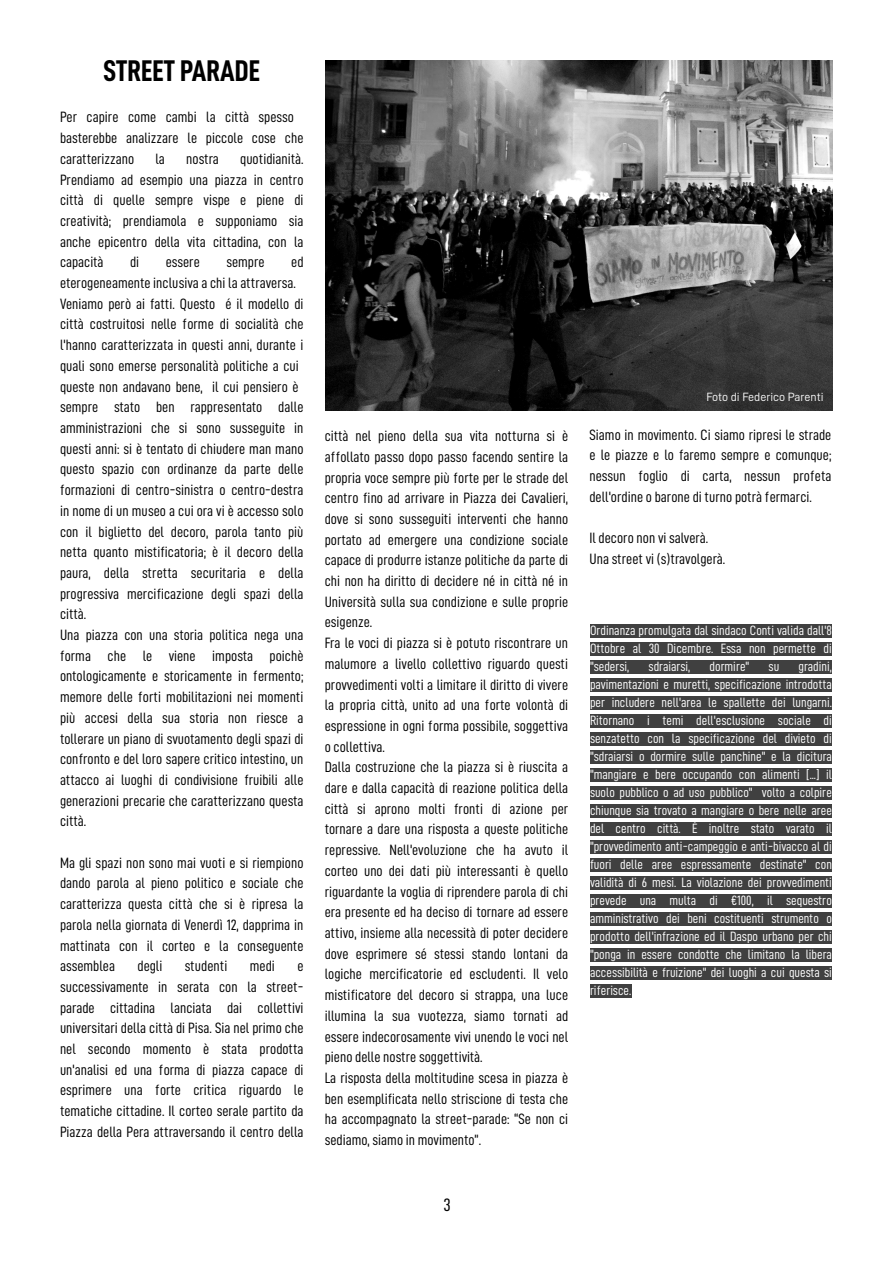
<style>
.page{position:relative;width:893px;height:1263px;background:#fff}
.page>*{position:absolute;margin:0;border:0;box-sizing:border-box;transform-origin:0 0}
.t1{font:30px "D DIN Condensed Bold";color:#000}
.t2{font:18px "D DIN Condensed";color:#000}
.t3{font:15px/20.7px "D DIN Condensed";color:#000}
.t4{font:13.5px/18px "D DIN Condensed";color:#fff;text-align:justify}
.t5{font:12px "D DIN";letter-spacing:-.005em;color:#fff}
</style>
<div class="page">
<img style="left:325px;top:60px;width:508px;height:350px">
<div style="left:590px;top:624px;width:242px;height:14px;background:#404040"></div>
<div style="left:590px;top:642px;width:242px;height:14px;background:#404040"></div>
<div style="left:590px;top:660px;width:242px;height:14px;background:#404040"></div>
<div style="left:590px;top:678px;width:242px;height:14px;background:#404040"></div>
<div style="left:590px;top:696px;width:242px;height:14px;background:#404040"></div>
<div style="left:590px;top:714px;width:242px;height:14px;background:#404040"></div>
<div style="left:590px;top:732px;width:242px;height:14px;background:#404040"></div>
<div style="left:590px;top:750px;width:242px;height:14px;background:#404040"></div>
<div style="left:590px;top:768px;width:242px;height:14px;background:#404040"></div>
<div style="left:590px;top:786px;width:242px;height:14px;background:#404040"></div>
<div style="left:590px;top:804px;width:242px;height:14px;background:#404040"></div>
<div style="left:590px;top:822px;width:242px;height:14px;background:#404040"></div>
<div style="left:590px;top:840px;width:242px;height:14px;background:#404040"></div>
<div style="left:590px;top:858px;width:242px;height:14px;background:#404040"></div>
<div style="left:590px;top:876px;width:242px;height:14px;background:#404040"></div>
<div style="left:590px;top:894px;width:242px;height:14px;background:#404040"></div>
<div style="left:590px;top:912px;width:242px;height:14px;background:#404040"></div>
<div style="left:590px;top:930px;width:242px;height:14px;background:#404040"></div>
<div style="left:590px;top:948px;width:242px;height:14px;background:#404040"></div>
<div style="left:590px;top:966px;width:242px;height:14px;background:#404040"></div>
<div style="left:590px;top:984px;width:41px;height:14px;background:#404040"></div>
<h1 class="t1" style="left:104px;top:56px;width:158px">STREET PARADE</h1>
<p class="t3" style="left:60px;top:107px;width:245px">Per capire come cambi la città spesso basterebbe analizzare le piccole cose che caratterizzano</p>
<p class="t3" style="left:60px;top:149px;width:245px;text-align:justify;text-indent:180px">quotidianità.<br>Prendiamo ad esempio una piazza in centro città di quelle sempre vispe e piene di creatività; prendiamola e supponiamo sia anche epicentro della vita cittadina, con la capacità</p>
<p class="t3" style="left:156px;top:149px;width:11px">la</p>
<p class="t3" style="left:186px;top:149px;width:34px">nostra</p>
<p class="t3" style="left:60px;top:252px;width:245px;text-indent:231px">ed eterogeneamente inclusiva a chi la attraversa.<br>Veniamo però ai fatti. Questo é il modello di città costruitosi nelle forme di socialità che l'hanno caratterizzata in questi anni, durante i quali sono emerse personalità politiche a cui queste non andavano bene, il cui pensiero è sempre stato ben rappresentato dalle amministrazioni che si sono susseguite in questi anni: si è tentato di chiudere man mano questo spazio con ordinanze da parte delle formazioni di centro-sinistra o centro-destra in nome di un museo a cui ora vi è accesso solo con il biglietto del decoro, parola tanto più netta quanto mistificatoria; è il decoro della paura, della stretta securitaria e della progressiva mercificazione degli spazi della città.<br>Una piazza con una storia politica nega una forma che le viene imposta poichè ontologicamente e storicamente in fermento; memore delle forti mobilitazioni nei momenti più accesi della sua storia non riesce a tollerare un piano di svuotamento degli spazi di confronto e del loro sapere critico intestino, un attacco ai luoghi di condivisione fruibili alle generazioni precarie che caratterizzano questa città.</p>
<p class="t3" style="left:60px;top:852px;width:245px;text-align:justify">Ma gli spazi non sono mai vuoti e si riempiono dando parola al pieno politico e sociale che caratterizza questa città che si è ripresa la parola nella giornata di Venerdì 12, dapprima in mattinata con il corteo e la conseguente assemblea</p>
<p class="t3" style="left:130px;top:252px;width:11px">di</p>
<p class="t3" style="left:166px;top:252px;width:36px">essere</p>
<p class="t3" style="left:226px;top:252px;width:40px">sempre</p>
<p class="t3" style="left:138px;top:956px;width:26px">degli</p>
<p class="t3" style="left:185px;top:956px;width:44px">studenti</p>
<p class="t3" style="left:250px;top:956px;width:27px">medi</p>
<p class="t3" style="left:60px;top:956px;width:245px;text-align:justify;text-indent:237px">e successivamente in serata con la street&shy;parade cittadina lanciata dai collettivi universitari della città di Pisa. Sia nel primo che nel secondo momento è stata prodotta un'analisi ed una forma di piazza capace di esprimere una forte critica riguardo le tematiche cittadine. Il corteo serale partito da Piazza della Pera attraversando il centro della</p>
<p class="t5" style="left:706px;top:391px;width:119px">Foto di Federico Parenti</p>
<p class="t3" style="left:325px;top:426px;width:245px">città nel pieno della sua vita notturna si è affollato passo dopo passo facendo sentire la propria voce sempre più forte per le strade del centro fino ad arrivare in Piazza dei Cavalieri, dove si sono susseguiti interventi che hanno portato ad emergere una condizione sociale capace di produrre istanze politiche da parte di chi non ha diritto di decidere né in città né in Università sulla sua condizione e sulle proprie esigenze.<br>Fra le voci di piazza si è potuto riscontrare un malumore a livello collettivo riguardo questi provvedimenti volti a limitare il diritto di vivere la propria città, unito ad una forte volontà di espressione in ogni forma possibile, soggettiva o collettiva.<br>Dalla costruzione che la piazza si è riuscita a dare e dalla capacità di reazione politica della città si aprono molti fronti di azione per tornare a dare una risposta a queste politiche repressive. Nell'evoluzione che ha avuto il corteo uno dei dati più interessanti è quello riguardante la voglia di riprendere parola di chi era presente ed ha deciso di tornare ad essere attivo, insieme alla necessità di poter decidere dove esprimere sé stessi stando lontani da logiche mercificatorie ed escludenti. Il velo mistificatore del decoro si strappa, una luce illumina la sua vuotezza, siamo tornati ad essere indecorosamente vivi unendo le voci nel pieno delle nostre soggettività.<br>La risposta della moltitudine scesa in piazza è ben esemplificata nello striscione di testa che ha accompagnato la street-parade: “Se non ci sediamo, siamo in movimento”.</p>
<p class="t3" style="left:589px;top:424px;width:243px;text-align:justify">Siamo in movimento. Ci siamo ripresi le strade e le piazze e lo faremo sempre e comunque; nessun foglio di carta, nessun profeta dell'ordine o barone di turno potrà fermarci.</p>
<p class="t3" style="left:589px;top:528px;width:137px">Il decoro non vi salverà.<br>Una street vi (s)travolgerà.</p>
<p class="t4" style="left:590px;top:622px;width:243px">Ordinanza promulgata dal sindaco Conti valida dall'8<br>Ottobre al 30 Dicembre. Essa non permette di "sedersi,</p>
<p class="t4" style="left:590px;top:658px;width:243px;text-indent:209px">gradini, pavimentazioni e muretti, specificazione introdotta per includere nell'area le spallette dei lungarni.<br>Ritornano i temi dell'esclusione sociale di senzatetto con la specificazione del divieto di "sdraiarsi o dormire sulle panchine" e la dicitura "mangiare e bere occupando con alimenti [...] il suolo pubblico o ad uso pubblico" volto a colpire chiunque sia trovato a mangiare o bere nelle aree del centro città. È inoltre stato varato il "provvedimento anti-campeggio e anti-bivacco al di fuori delle aree espressamente destinate" con validità di 6 mesi. La violazione dei provvedimenti prevede una multa di €100, il sequestro amministrativo dei beni costituenti strumento o prodotto dell'infrazione ed il Daspo urbano per chi "ponga in essere condotte che limitano la libera accessibilità e fruizione" dei luoghi a cui questa si riferisce.</p>
<p class="t4" style="left:649px;top:658px;width:43px">sdraiarsi,</p>
<p class="t4" style="left:710px;top:658px;width:41px">dormire"</p>
<p class="t4" style="left:769px;top:658px;width:12px">su</p>
<p class="t2" style="left:444px;top:1196px;width:9px">3</p>
</div>
